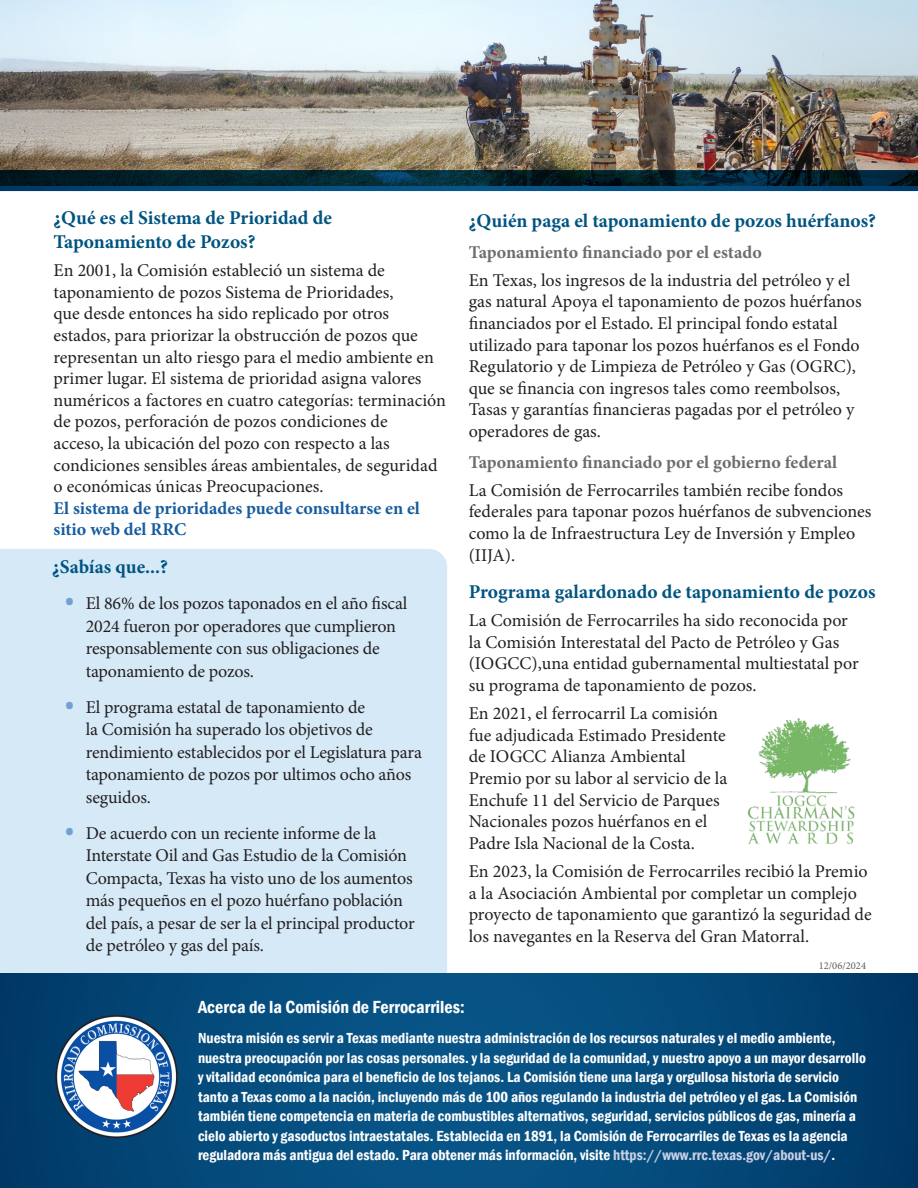
<style>
.page{position:relative;width:918px;height:1188px;background:#fff}
.page>*{position:absolute;margin:0;border:0;box-sizing:border-box;transform-origin:0 0}
.Blue_Sub{font:700 19.5px/24px "Minion Pro";color:#005481}
.t1{font:18px/21.6px "Minion Pro";letter-spacing:-.005em;color:#231f20}
.sub2{font:700 18px "Minion Pro";color:#6c6d70}
.Blue_Sub-2{font:600 condensed 18px "Franklin Gothic";color:#fff}
.Blue_Sub-3{font:600 condensed 15px/19.5px "Franklin Gothic";color:#fff}
.copyright{font:10.5px "Minion Pro";color:#5c5c5f}
.s1{font-weight:700;color:#175d9e}
.s2{font-family:"Open Sans";font-weight:800;font-size:21px;color:#73a0d4}
.s3{color:#c8d0e6}
</style>
<div class="page">
<div style="left:0;top:549px;width:447px;height:424px;background:#d6e9f7"></div>
<svg style="left:0;top:973px;width:918px;height:215px;background:#04497a"></svg>
<img style="left:747px;top:719px;width:108px;height:125px">
<img style="left:0;top:0;width:918px;height:170px">
<svg style="left:0;top:170px;width:918px;height:21px;background:#032c3f"></svg>
<img style="left:51px;top:1012px;width:130px;height:129px">
<p class="Blue_Sub" style="left:54px;top:206px;width:280px">¿Qué es el Sistema de Prioridad de<br>Taponamiento de Pozos?</p>
<p class="t1" style="left:54px;top:260px;width:394px">En 2001, la Comisión estableció un sistema de taponamiento de pozos Sistema de Prioridades,<br>que desde entonces ha sido replicado por otros estados, para priorizar la obstrucción de pozos que representan un alto riesgo para el medio ambiente en primer lugar. El sistema de prioridad asigna valores numéricos a factores en cuatro categorías: terminación de pozos, perforación de pozos condiciones de<br>acceso, la ubicación del pozo con respecto a las condiciones sensibles áreas ambientales, de seguridad o económicas únicas Preocupaciones.<br><span class="s1">El sistema de prioridades puede consultarse en el sitio web del RRC</span></p>
<p class="Blue_Sub" style="left:52px;top:555px;width:117px">¿Sabías que...?</p>
<p class="t1" style="left:86px;top:592px;width:323px;line-height:22.5px;text-indent:-20px"><span class="s2">•</span> El 86% de los pozos taponados en el año fiscal 2024 fueron por operadores que cumplieron responsablemente con sus obligaciones de taponamiento de pozos.</p>
<p class="t1" style="left:86px;top:696px;width:338px;line-height:22.5px;text-indent:-20px"><span class="s2">•</span> El programa estatal de taponamiento de<br>la Comisión ha superado los objetivos de rendimiento establecidos por el Legislatura para taponamiento de pozos por ultimos ocho años seguidos.</p>
<p class="t1" style="left:86px;top:822px;width:330px;line-height:22.5px;text-indent:-20px"><span class="s2">•</span> De acuerdo con un reciente informe de la Interstate Oil and Gas Estudio de la Comisión Compacta, Texas ha visto uno de los aumentos más pequeños en el pozo huérfano población del país, a pesar de ser la el principal productor de petróleo y gas del país.</p>
<p class="Blue_Sub" style="left:469px;top:209px;width:409px">¿Quién paga el taponamiento de pozos huérfanos?</p>
<p class="sub2" style="left:469px;top:239px;width:295px">Taponamiento financiado por el estado</p>
<p class="t1" style="left:469px;top:269px;width:394px">En Texas, los ingresos de la industria del petróleo y el gas natural Apoya el taponamiento de pozos huérfanos financiados por el Estado. El principal fondo estatal utilizado para taponar los pozos huérfanos es el Fondo Regulatorio y de Limpieza de Petróleo y Gas (OGRC), que se financia con ingresos tales como reembolsos, Tasas y garantías financieras pagadas por el petróleo y operadores de gas.</p>
<p class="sub2" style="left:469px;top:449px;width:370px">Taponamiento financiado por el gobierno federal</p>
<p class="t1" style="left:469px;top:479px;width:404px">La Comisión de Ferrocarriles también recibe fondos federales para taponar pozos huérfanos de subvenciones como la de Infraestructura Ley de Inversión y Empleo (IIJA).</p>
<p class="Blue_Sub" style="left:469px;top:580px;width:408px">Programa galardonado de taponamiento de pozos</p>
<p class="t1" style="left:469px;top:610px;width:391px">La Comisión de Ferrocarriles ha sido reconocida por la Comisión Interestatal del Pacto de Petróleo y Gas (IOGCC),una entidad gubernamental multiestatal por su programa de taponamiento de pozos.</p>
<p class="t1" style="left:469px;top:703px;width:260px">En 2021, el ferrocarril La comisión fue adjudicada Estimado Presidente de IOGCC Alianza Ambiental Premio por su labor al servicio de la Enchufe 11 del Servicio de Parques Nacionales pozos huérfanos en el Padre Isla Nacional de la Costa.</p>
<p class="t1" style="left:469px;top:861px;width:405px">En 2023, la Comisión de Ferrocarriles recibió la Premio a la Asociación Ambiental por completar un complejo proyecto de taponamiento que garantizó la seguridad de los navegantes en la Reserva del Gran Matorral.</p>
<p class="copyright" style="left:819px;top:959px;width:49px">12/06/2024</p>
<p class="Blue_Sub-2" style="left:198px;top:995px;width:268px">Acerca de la Comisión de Ferrocarriles:</p>
<p class="Blue_Sub-3" style="left:198px;top:1028px;width:669px">Nuestra misión es servir a Texas mediante nuestra administración de los recursos naturales y el medio ambiente, nuestra preocupación por las cosas personales. y la seguridad de la comunidad, y nuestro apoyo a un mayor desarrollo y vitalidad económica para el beneficio de los tejanos. La Comisión tiene una larga y orgullosa historia de servicio tanto a Texas como a la nación, incluyendo más de 100 años regulando la industria del petróleo y el gas. La Comisión también tiene competencia en materia de combustibles alternativos, seguridad, servicios públicos de gas, minería a cielo abierto y gasoductos intraestatales. Establecida en 1891, la Comisión de Ferrocarriles de Texas es la agencia reguladora más antigua del estado. Para obtener más información, visite <span class="s3">https://www.rrc.texas.gov/about-us/</span>.</p>
</div>
